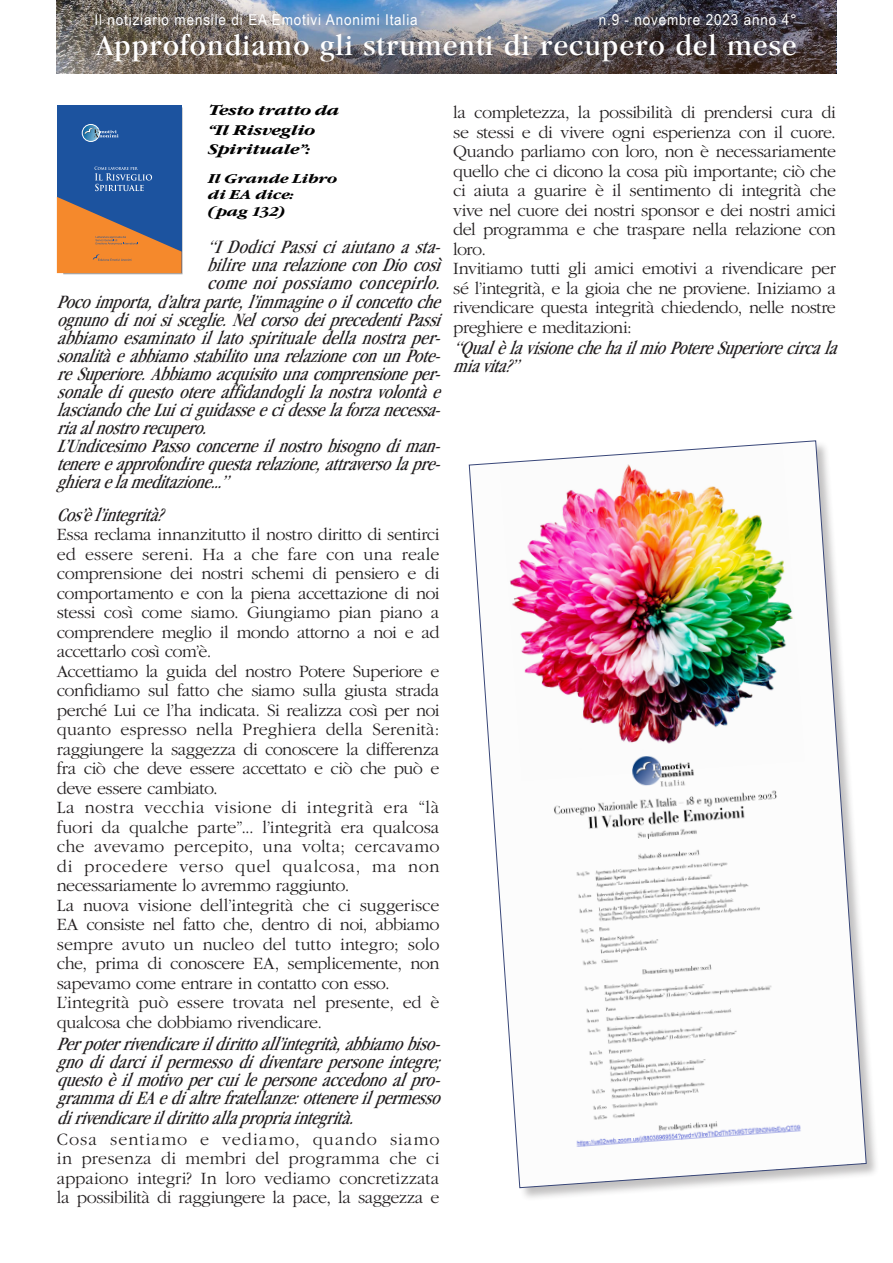
<style>
.page{position:relative;width:893px;height:1263px;background:#fff}
.page>*{position:absolute;margin:0;border:0;box-sizing:border-box;transform-origin:0 0}
.t1{font:condensed 30px "Garamond";letter-spacing:.025em;color:#fff;scale:1.25 1}
.Testo_paragrafo_Tdo{font:italic condensed 19.5px/18.5px "Garamond";letter-spacing:-.015em;color:#231f20;text-align:justify}
.Testo_paragrafo_Tdo-2{font:300 18px/19.5px "ITC Garamond Std";letter-spacing:-.025em;color:#231f20;text-align:justify}
.t2{font:15px "Arial Narrow";letter-spacing:.05em;color:#fff;scale:1.1 1}
.Testo_paragrafo_Tdo-3{font:italic 700 13.05px "Garamond";letter-spacing:-.035em;color:#000;scale:1.25 1}
.Testo_paragrafo_Tdo-4{font:italic 700 12px "Garamond";letter-spacing:-.025em;color:#000;scale:1.25 1}
.s1{font-family:"ITC Garamond Std";font-weight:300;font-style:normal;font-stretch:normal;font-size:18px}
</style>
<div class="page">
<img style="left:57px;top:0;width:779px;height:74px">
<svg style="left:57px;top:106px;width:126px;height:169px;background:#606781"></svg>
<div style="left:469px;top:441px;width:411px;height:760px;background:#231f20;opacity:.28"></div>
<img style="left:469px;top:440px;width:398px;height:748px">
<p class="t2" style="left:95px;top:8px;width:295px">Il notiziario mensile di EA Emotivi Anonimi Italia</p>
<p class="t2" style="left:599px;top:8px;width:182px">n.9 - novembre 2023 anno 4°</p>
<p class="t1" style="left:96px;top:28px;width:561px">Approfondiamo gli strumenti di recupero del mese</p>
<p class="Testo_paragrafo_Tdo-3" style="left:207px;top:102px;width:107px">Testo tratto da</p>
<p class="Testo_paragrafo_Tdo-3" style="left:207px;top:122px;width:87px">“Il Risveglio</p>
<p class="Testo_paragrafo_Tdo-3" style="left:207px;top:141px;width:83px">Spirituale”:</p>
<p class="Testo_paragrafo_Tdo-4" style="left:207px;top:171px;width:105px">Il Grande Libro</p>
<p class="Testo_paragrafo_Tdo-4" style="left:207px;top:187px;width:70px">di EA dice:</p>
<p class="Testo_paragrafo_Tdo-4" style="left:207px;top:204px;width:63px">(pag 132)</p>
<p class="Testo_paragrafo_Tdo" style="left:207px;top:238px;width:281px">“I Dodici Passi ci aiutano a sta- <span class="s1">l o r o .</span></p>
<p class="Testo_paragrafo_Tdo" style="left:207px;top:256px;width:242px">bilireunarelazioneconDiocosì</p>
<p class="Testo_paragrafo_Tdo" style="left:207px;top:274px;width:242px">comenoip ossiamoconcepirlo.</p>
<p class="Testo_paragrafo_Tdo" style="left:57px;top:292px;width:392px">Pocoimp orta,d’altraparte,l’immagineoilconcettoche</p>
<p class="Testo_paragrafo_Tdo" style="left:57px;top:310px;width:392px">ognunodinoisisceglie.NelcorsodeiprecedentiPassi</p>
<p class="Testo_paragrafo_Tdo" style="left:57px;top:328px;width:392px">abbiamoesaminatoillatospiritualedellanostrap er-</p>
<p class="Testo_paragrafo_Tdo" style="left:57px;top:346px;width:392px">sonalitàeabbiamostabilitounarelazioneconunPote-</p>
<p class="Testo_paragrafo_Tdo" style="left:57px;top:364px;width:392px">reSup eriore.Abbiamoacquisitounacomprensionep er-</p>
<p class="Testo_paragrafo_Tdo" style="left:57px;top:382px;width:392px">sonalediquestootereaffidandoglilanostravolontàe</p>
<p class="Testo_paragrafo_Tdo" style="left:57px;top:400px;width:392px">lasciandocheLuiciguidasseecidesselaforzanecessa-</p>
<p class="Testo_paragrafo_Tdo" style="left:57px;top:418px;width:158px">riaalnostrorecup ero.</p>
<p class="Testo_paragrafo_Tdo" style="left:57px;top:436px;width:392px;line-height:18px">L’UndicesimoPassoconcerneilnostrobisognodiman&shy;tenereeapprofondirequestarelazione,attraversolapre&shy;ghieraelameditazione...”</p>
<p class="Testo_paragrafo_Tdo" style="left:57px;top:505px;width:115px">Cos’èl’integrità?</p>
<p class="Testo_paragrafo_Tdo-2" style="left:57px;top:525px;width:384px">Essa reclama innanzitutto il nostro diritto di sentirci ed essere sereni. Ha a che fare con una reale comprensione dei nostri schemi di pensiero e di comportamento e con la piena accettazione di noi stessi così come siamo. Giungiamo pian piano a comprendere meglio il mondo attorno a noi e ad accettarlo così com’è.</p>
<p class="Testo_paragrafo_Tdo-2" style="left:57px;top:661px;width:384px">Accettiamo la guida del nostro Potere Superiore e confidiamo sul fatto che siamo sulla giusta strada perché Lui ce l’ha indicata. Si realizza così per noi quanto espresso nella Preghiera della Serenità: raggiungere la saggezza di conoscere la differenza fra ciò che deve essere accettato e ciò che può e deve essere cambiato.</p>
<p class="Testo_paragrafo_Tdo-2" style="left:57px;top:798px;width:384px">La nostra vecchia visione di integrità era “là fuori da qualche parte”... l’integrità era qualcosa che avevamo percepito, una volta; cercavamo di procedere verso quel qualcosa, ma non necessariamente lo avremmo raggiunto.</p>
<p class="Testo_paragrafo_Tdo-2" style="left:57px;top:895px;width:384px">La nuova visione dell’integrità che ci suggerisce EA consiste nel fatto che, dentro di noi, abbiamo sempre avuto un nucleo del tutto integro; solo che, prima di conoscere EA, semplicemente, non sapevamo come entrare in contatto con esso.</p>
<p class="Testo_paragrafo_Tdo-2" style="left:57px;top:993px;width:384px">L’integrità può essere trovata nel presente, ed è qualcosa che dobbiamo rivendicare.</p>
<p class="Testo_paragrafo_Tdo" style="left:57px;top:1034px;width:392px">Perp oterrivendicareildirittoall’integrità,abbiamobiso&shy;gnodidarciilp ermessodidiventarep ersoneintegre; questoèilmotivopercuilepersoneaccedonoalpro&shy;grammadiEAedialtrefratellanze:ottenereilp ermesso dirivendicareildirittoallap rop riaintegrità.</p>
<p class="Testo_paragrafo_Tdo-2" style="left:57px;top:1129px;width:384px">Cosa sentiamo e vediamo, quando siamo in presenza di membri del programma che ci appaiono integri? In loro vediamo concretizzata la possibilità di raggiungere la pace, la saggezza e</p>
<p class="Testo_paragrafo_Tdo-2" style="left:453px;top:103px;width:384px">la completezza, la possibilità di prendersi cura di se stessi e di vivere ogni esperienza con il cuore.<br>Quando parliamo con loro, non è necessariamente quello che ci dicono la cosa più importante; ciò che ci aiuta a guarire è il sentimento di integrità che vive nel cuore dei nostri sponsor e dei nostri amici del programma e che traspare nella relazione con</p>
<p class="Testo_paragrafo_Tdo-2" style="left:453px;top:259px;width:384px">Invitiamo tutti gli amici emotivi a rivendicare per sé l’integrità, e la gioia che ne proviene. Iniziamo a rivendicare questa integrità chiedendo, nelle nostre preghiere e meditazioni:</p>
<p class="Testo_paragrafo_Tdo" style="left:453px;top:338px;width:392px;line-height:18px">“QualèlavisionechehailmioPotereSup eriorecircala miavita?”</p>
</div>
